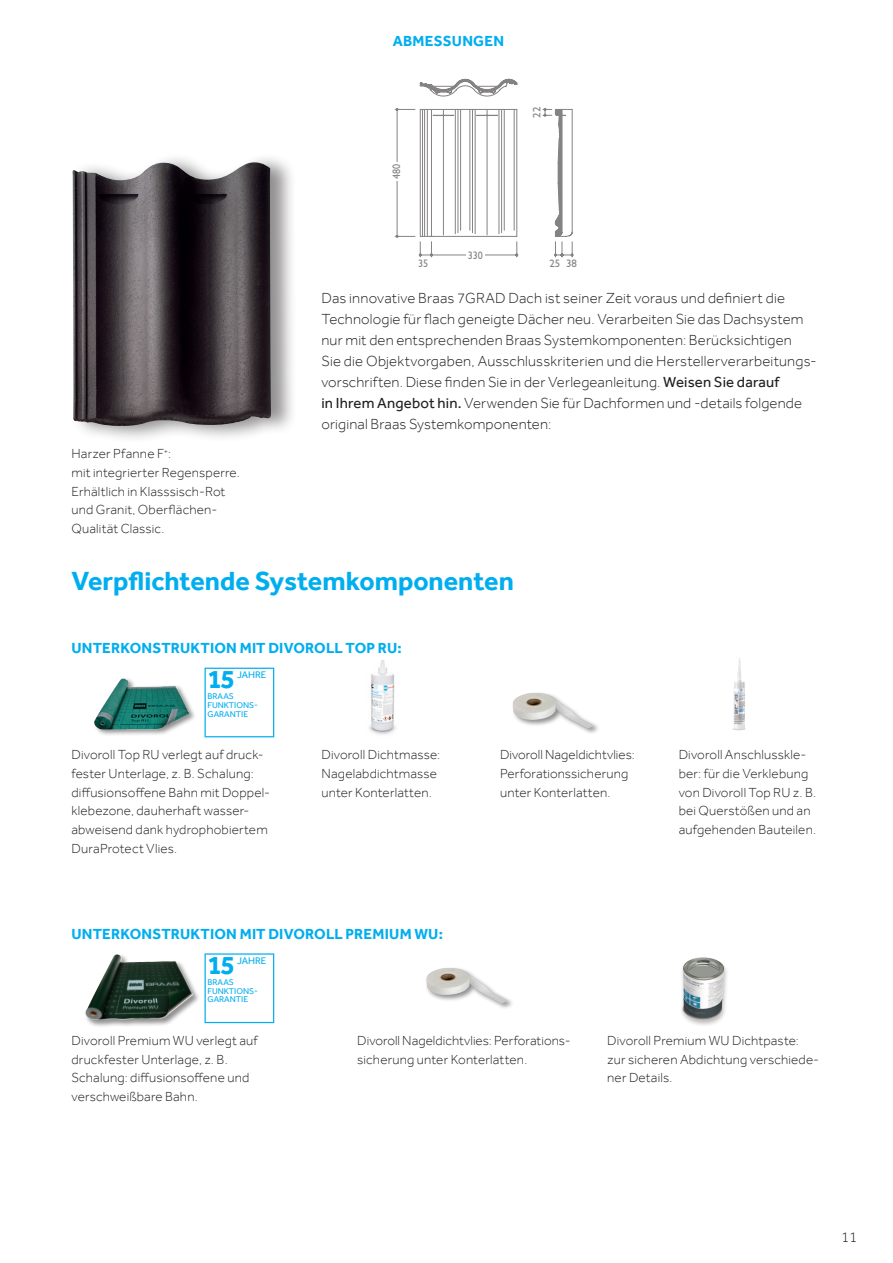
<style>
.page{position:relative;width:893px;height:1263px;background:#fff}
.page>*{position:absolute;margin:0;border:0;box-sizing:border-box;transform-origin:0 0}
.t1{font:700 27px "Effra";color:#00aeef}
.t2{font:300 15px/21px "Effra";letter-spacing:.01em;color:#231f20}
.t3{font:700 15px "Effra";letter-spacing:.015em;color:#00aeef}
.t4{font:300 13.5px/18.8px "Effra";letter-spacing:.01em;color:#231f20}
.t5{font:10.95px "Gill Sans";color:#231f20;scale:.93 1}
.t6{font:10.95px "Gill Sans";color:#231f20}
.t7{font:9.9px "Effra";color:#00aeef}
.t8{font:8.55px/8.6px "Effra";color:#00aeef}
.s1{font-weight:400}
</style>
<div class="page">
<div style="left:71px;top:152px;width:227px;height:292px;background:#231f20;opacity:.5"></div>
<img style="left:72px;top:162px;width:199px;height:264px">
<svg style="left:395px;top:78px;width:178px;height:179px"></svg>
<img style="left:369px;top:660px;width:27px;height:75px">
<div style="left:678px;top:957px;width:51px;height:71px;background:#231f20;opacity:.32"></div>
<img style="left:678px;top:957px;width:51px;height:67px">
<div style="left:425px;top:967px;width:90px;height:43px;background:#231f20;opacity:.5"></div>
<img style="left:426px;top:968px;width:82px;height:35px">
<div style="left:511px;top:691px;width:90px;height:44px;background:#231f20;opacity:.5"></div>
<img style="left:513px;top:693px;width:81px;height:35px">
<img style="left:94px;top:676px;width:111px;height:59px">
<div style="left:86px;top:953px;width:115px;height:74px;background:#231f20;opacity:.5"></div>
<img style="left:86px;top:954px;width:107px;height:66px">
<svg style="left:205px;top:668px;width:69px;height:69px"></svg>
<svg style="left:205px;top:953px;width:69px;height:70px"></svg>
<img style="left:732px;top:657px;width:14px;height:74px">
<p class="t3" style="left:393px;top:32px;width:113px">ABMESSUNGEN</p>
<p class="t5" style="left:390px;top:179px;width:18px;rotate:-90deg">480</p>
<p class="t5" style="left:418px;top:256px;width:12px">35</p>
<p class="t5" style="left:468px;top:248px;width:18px">330</p>
<p class="t6" style="left:530px;top:118px;width:12px;rotate:-90deg">22</p>
<p class="t6" style="left:549px;top:257px;width:29px">25 38</p>
<p class="t2" style="left:321px;top:287px;width:497px">Das innovative Braas 7GRAD Dach ist seiner Zeit voraus und definiert die Techno-logie für flach geneigte Dächer neu. Verarbeiten Sie das Dachsystem nur mit den entsprechenden Braas Systemkomponenten: Berücksichtigen<br>Sie die Objektvorgaben, Ausschlusskriterien und die Herstellerverarbeitungs&shy;vorschriften. Diese finden Sie in der Verlegeanleitung. <span class="s1">Weisen Sie darauf<br>in Ihrem Angebot hin.</span> Verwenden Sie für Dachformen und -details folgende original Braas Systemkomponenten:</p>
<p class="t4" style="left:71px;top:444px;width:170px">Harzer Pfanne F<sup>+</sup>:<br>mit integrierter Regensperre.<br>Erhältlich in Klasssisch-Rot und Granit, Oberflächen-<br>Qualität Classic.</p>
<h1 class="t1" style="left:71px;top:564px;width:444px">Verpflichtende Systemkomponenten</h1>
<p class="t3" style="left:71px;top:639px;width:332px">UNTERKONSTRUKTION MIT DIVOROLL TOP RU:</p>
<h1 class="t1" style="left:207px;top:663px;width:29px">15</h1>
<p class="t7" style="left:237px;top:668px;width:31px">JAHRE</p>
<p class="t8" style="left:207px;top:692px;width:52px">BRAAS<br>FUNKTIONS-<br>GARANTIE</p>
<p class="t4" style="left:71px;top:745px;width:198px">Divoroll Top RU verlegt auf druck&shy;fester Unterlage, z. B. Schalung: diffusionsoffene Bahn mit Doppel&shy;klebezone, dauherhaft wasser&shy;abweisend dank hydrophobiertem<br>DuraProtect Vlies.</p>
<p class="t4" style="left:321px;top:745px;width:120px">Divoroll Dichtmasse:<br>Nagel-ab-dicht-masse unter Konterlatten.</p>
<p class="t3" style="left:71px;top:925px;width:373px">UNTERKONSTRUKTION MIT DIVOROLL PREMIUM WU:</p>
<h1 class="t1" style="left:207px;top:949px;width:29px">15</h1>
<p class="t7" style="left:237px;top:954px;width:31px">JAHRE</p>
<p class="t8" style="left:207px;top:978px;width:52px">BRAAS<br>FUNKTIONS-<br>GARANTIE</p>
<p class="t4" style="left:500px;top:745px;width:136px">Divoroll Nageldichtvlies:<br>Perforationssicherung unter Konterlatten.</p>
<p class="t4" style="left:679px;top:745px;width:139px">Divoroll Anschlusskle&shy;ber: für die Verklebung von Divoroll Top RU z. B. bei Querstößen und an aufgehenden Bauteilen.</p>
<p class="t4" style="left:71px;top:1031px;width:188px">Divoroll Premium WU verlegt auf druck-fester Unterlage, z. B.<br>Schalung: diffusionsoffene und verschweißbare Bahn.</p>
<p class="t4" style="left:357px;top:1031px;width:213px">Divoroll Nageldichtvlies: Perforations&shy;sicherung unter Konterlatten.</p>
<p class="t4" style="left:607px;top:1031px;width:213px">Divoroll Premium WU Dichtpaste: zur sicheren Abdichtung verschiede&shy;ner Details.</p>
<p class="t2" style="left:841px;top:1226px;width:18px">11</p>
</div>
